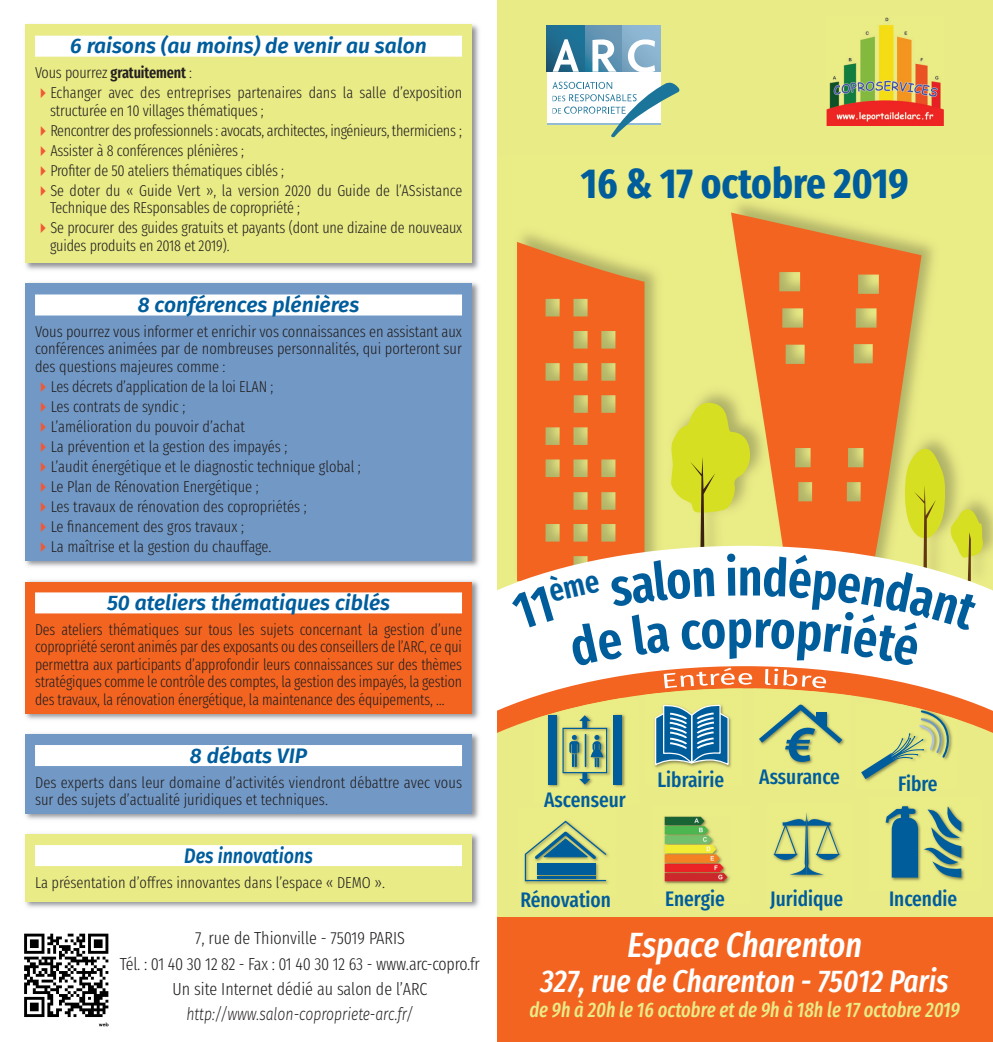
<style>
.page{position:relative;width:993px;height:1042px;background:#fff}
.page>*{position:absolute;margin:0;border:0;box-sizing:border-box;transform-origin:0 0}
.t1{font:600 extra-condensed 52.5px "Fira Sans";color:#005d9c}
.t2{font:700 extra-condensed 42px "Fira Sans";color:#005d9c}
.t3{font:italic 500 extra-condensed 35px "Fira Sans";color:#fff}
.t4{font:italic 500 extra-condensed 31.5px "Fira Sans";color:#fff}
.t5{font:italic 600 21px "Fira Sans";color:#005d9c}
.t6{font:500 extra-condensed 21px "Fira Sans";color:#005d9c}
.t7{font:italic 500 extra-condensed 21px "Fira Sans";color:#e9eb86;scale:.95 1}
.t8{font:italic 600 21px "Fira Sans";color:#005d9c;scale:.85 1}
.t9{font:300 extra-condensed 17.5px/25.2px "Fira Sans";color:#231f20;text-align:center}
.t10{font:italic 300 17.5px "Fira Sans";color:#231f20;scale:.8 1}
.t11{font:300 extra-condensed 15.75px/17.5px "Fira Sans";letter-spacing:-.01em;color:#231f20}
.t12{font:300 extra-condensed 15.75px/17.5px "Fira Sans";letter-spacing:-.01em;color:#231f20;text-align:justify;scale:.96 1}
.s1{font-weight:600}
.s2{color:#f05937}
</style>
<div class="page">
<div style="left:496px;top:0;width:496px;height:1042px;background:#e9eb86"></div>
<img style="left:496px;top:156px;width:496px;height:390px">
<svg style="left:730px;top:212px;width:191px;height:190px;fill:#f36421"></svg>
<svg style="left:517px;top:242px;width:127px;height:160px;background:#ea7b34"></svg>
<div style="left:546px;top:26px;width:114px;height:98px;background:#fff"></div>
<svg style="left:584px;top:26px;width:38px;height:46px"></svg>
<svg style="left:546px;top:26px;width:38px;height:46px"></svg>
<div style="left:622px;top:26px;width:38px;height:46px;background:linear-gradient(to bottom,#91b9d6,#7ba7c3)"></div>
<hr style="left:546px;top:123px;width:114px;height:1px;background:#92bbd6">
<svg style="left:552px;top:81px;width:127px;height:56px"></svg>
<svg style="left:552px;top:39px;width:26px;height:33px"></svg>
<svg style="left:592px;top:39px;width:24px;height:33px"></svg>
<svg style="left:627px;top:39px;width:28px;height:33px"></svg>
<img style="left:826px;top:17px;width:117px;height:108px">
<svg style="left:496px;top:688px;width:496px;height:230px"></svg>
<div style="left:496px;top:918px;width:496px;height:124px;background:#f36421"></div>
<img style="left:767px;top:804px;width:84px;height:98px">
<svg style="left:773px;top:812px;width:66px;height:62px"></svg>
<img style="left:533px;top:698px;width:106px;height:107px">
<div style="left:562px;top:728px;width:45px;height:45px;border:1px solid #005d9c"></div>
<svg style="left:579px;top:715px;width:11px;height:13px"></svg>
<div style="left:547px;top:715px;width:9px;height:69px;background:#005d9c"></div>
<div style="left:612px;top:715px;width:9px;height:69px;background:#005d9c"></div>
<svg style="left:569px;top:735px;width:34px;height:49px"></svg>
<hr style="left:584px;top:734px;width:2px;height:33px;background:#005d9c">
<img style="left:868px;top:797px;width:112px;height:93px">
<svg style="left:885px;top:806px;width:32px;height:71px"></svg>
<svg style="left:923px;top:806px;width:37px;height:71px"></svg>
<img style="left:519px;top:810px;width:96px;height:85px">
<svg style="left:524px;top:820px;width:82px;height:61px"></svg>
<hr style="left:536px;top:863px;width:59px;height:2px;background:#005d9c">
<hr style="left:536px;top:866px;width:59px;height:3px;background:#005d9c">
<hr style="left:536px;top:869px;width:59px;height:3px;background:#005d9c">
<hr style="left:536px;top:872px;width:59px;height:3px;background:#005d9c">
<hr style="left:536px;top:876px;width:59px;height:2px;background:#005d9c">
<img style="left:855px;top:704px;width:102px;height:84px">
<svg style="left:860px;top:710px;width:88px;height:69px"></svg>
<img style="left:753px;top:689px;width:98px;height:95px">
<svg style="left:758px;top:704px;width:84px;height:58px"></svg>
<img style="left:644px;top:689px;width:98px;height:97px">
<svg style="left:654px;top:704px;width:74px;height:61px;background:#5792ad"></svg>
<img style="left:652px;top:805px;width:98px;height:98px">
<img style="left:663px;top:815px;width:65px;height:67px">
<img style="left:24px;top:933px;width:85px;height:94px">
<img style="left:25px;top:24px;width:454px;height:884px">
<div style="left:25px;top:581px;width:447px;height:132px;background:#f36421"></div>
<div style="left:25px;top:284px;width:447px;height:277px;background:#7299c6"></div>
<div style="left:25px;top:25px;width:447px;height:238px;background:#e9eb86"></div>
<div style="left:25px;top:734px;width:447px;height:79px;background:#7299c6"></div>
<div style="left:35px;top:36px;width:427px;height:21px;background:#fff"></div>
<div style="left:35px;top:294px;width:427px;height:21px;background:#fff"></div>
<div style="left:35px;top:592px;width:427px;height:21px;background:#fff"></div>
<div style="left:35px;top:745px;width:427px;height:21px;background:#fff"></div>
<div style="left:25px;top:834px;width:447px;height:67px;background:#e9eb86"></div>
<div style="left:35px;top:845px;width:427px;height:21px;background:#fff"></div>
<svg style="left:509px;top:402px;width:473px;height:287px;background:#f0c892"></svg>
<h3 class="t5" style="left:70px;top:34px;width:358px">6 raisons (au moins) de venir au salon</h3>
<p class="t11" style="left:35px;top:65px;width:158px">Vous pourrez <span class="s1">gratuitement</span> :</p>
<p class="t11" style="left:50px;top:85px;width:413px;text-indent:-15px"><span class="s2">✔</span>Echanger avec des entreprises partenaires dans la salle d’exposition structurée en 10 villages thématiques ;</p>
<p class="t11" style="left:35px;top:123px;width:428px"><span class="s2">✔</span>Rencontrer des professionnels : avocats, architectes, ingénieurs, thermiciens ;</p>
<p class="t11" style="left:35px;top:143px;width:210px"><span class="s2">✔</span>Assister à 8 conférences plénières ;</p>
<p class="t11" style="left:35px;top:163px;width:250px"><span class="s2">✔</span>Profiter de 50 ateliers thématiques ciblés ;</p>
<p class="t11" style="left:50px;top:183px;width:413px;text-indent:-15px"><span class="s2">✔</span>Se doter du « Guide Vert », la version 2020 du Guide de l’ASsistance<br>Technique des REsponsables de copropriété ;</p>
<p class="t11" style="left:50px;top:220px;width:413px;text-indent:-15px"><span class="s2">✔</span>Se procurer des guides gratuits et payants (dont une dizaine de nouveaux guides produits en 2018 et 2019).</p>
<h3 class="t5" style="left:138px;top:292px;width:223px">8 conférences plénières</h3>
<p class="t11" style="left:35px;top:324px;width:428px;text-align:justify">Vous pourrez vous informer et enrichir vos connaissances en assistant aux conférences animées par de nombreuses personnalités, qui porteront sur des questions majeures comme :</p>
<p class="t11" style="left:35px;top:379px;width:240px"><span class="s2">✔</span>Les décrets d’application de la loi ELAN ;</p>
<p class="t11" style="left:35px;top:399px;width:152px"><span class="s2">✔</span>Les contrats de syndic ;</p>
<p class="t11" style="left:35px;top:419px;width:211px"><span class="s2">✔</span>L’amélioration du pouvoir d’achat</p>
<p class="t11" style="left:35px;top:439px;width:254px"><span class="s2">✔</span>La prévention et la gestion des impayés ;</p>
<p class="t11" style="left:35px;top:459px;width:327px"><span class="s2">✔</span>L’audit énergétique et le diagnostic technique global ;</p>
<p class="t11" style="left:35px;top:479px;width:225px"><span class="s2">✔</span>Le Plan de Rénovation Energétique ;</p>
<p class="t11" style="left:35px;top:499px;width:273px"><span class="s2">✔</span>Les travaux de rénovation des copropriétés ;</p>
<p class="t11" style="left:35px;top:519px;width:210px"><span class="s2">✔</span>Le financement des gros travaux ;</p>
<p class="t11" style="left:35px;top:539px;width:238px"><span class="s2">✔</span>La maîtrise et la gestion du chauffage.</p>
<h3 class="t5" style="left:107px;top:590px;width:284px">50 ateliers thématiques ciblés</h3>
<p class="t12" style="left:35px;top:622px;width:446px">Des ateliers thématiques sur tous les sujets concernant la gestion d’une copropriété seront animés par des exposants ou des conseillers de l’ARC, ce qui permettra aux participants d’approfondir leurs connaissances sur des thèmes stratégiques comme le contrôle des comptes, la gestion des impayés, la gestion des travaux, la rénovation énergétique, la maintenance des équipements, …</p>
<h3 class="t5" style="left:190px;top:743px;width:119px">8 débats VIP</h3>
<p class="t11" style="left:35px;top:774px;width:428px">Des experts dans leur domaine d’activités viendront débattre avec vous sur des sujets d’actualité juridiques et techniques.</p>
<h3 class="t8" style="left:184px;top:843px;width:152px">Des innovations</h3>
<p class="t11" style="left:35px;top:874px;width:351px">La présentation d’offres innovantes dans l’espace « DEMO ».</p>
<p class="t9" style="left:120px;top:927px;width:361px">7, rue de Thionville - 75019 PARIS<br>Tél. : 01 40 30 12 82 - Fax : 01 40 30 12 63 - www.arc-copro.fr<br>Un site Internet dédié au salon de l’ARC</p>
<p class="t10" style="left:186px;top:1001px;width:285px">http://www.salon-copropriete-arc.fr/</p>
<h2 class="t2" style="left:580px;top:153px;width:329px">16 &amp; 17 octobre 2019</h2>
<h1 class="t1" style="left:737px;top:556px;width:27px">n</h1>
<h1 class="t1" style="left:726px;top:608px;width:28px">p</h1>
<h3 class="t6" style="left:544px;top:791px;width:83px">Ascenseur</h3>
<h3 class="t6" style="left:657px;top:771px;width:68px">Librairie</h3>
<h3 class="t6" style="left:759px;top:768px;width:82px">Assurance</h3>
<h3 class="t6" style="left:897px;top:775px;width:41px">Fibre</h3>
<h3 class="t6" style="left:770px;top:890px;width:74px">Juridique</h3>
<h3 class="t6" style="left:520px;top:891px;width:92px">Rénovation</h3>
<h3 class="t6" style="left:888px;top:890px;width:70px">Incendie</h3>
<h3 class="t6" style="left:665px;top:890px;width:61px">Energie</h3>
<h3 class="t3" style="left:627px;top:925px;width:236px">Espace Charenton</h3>
<h3 class="t4" style="left:540px;top:963px;width:409px">327, rue de Charenton - 75012 Paris</h3>
<h3 class="t7" style="left:529px;top:997px;width:455px">de 9h à 20h le 16 octobre et de 9h à 18h le 17 octobre 2019</h3>
</div>
